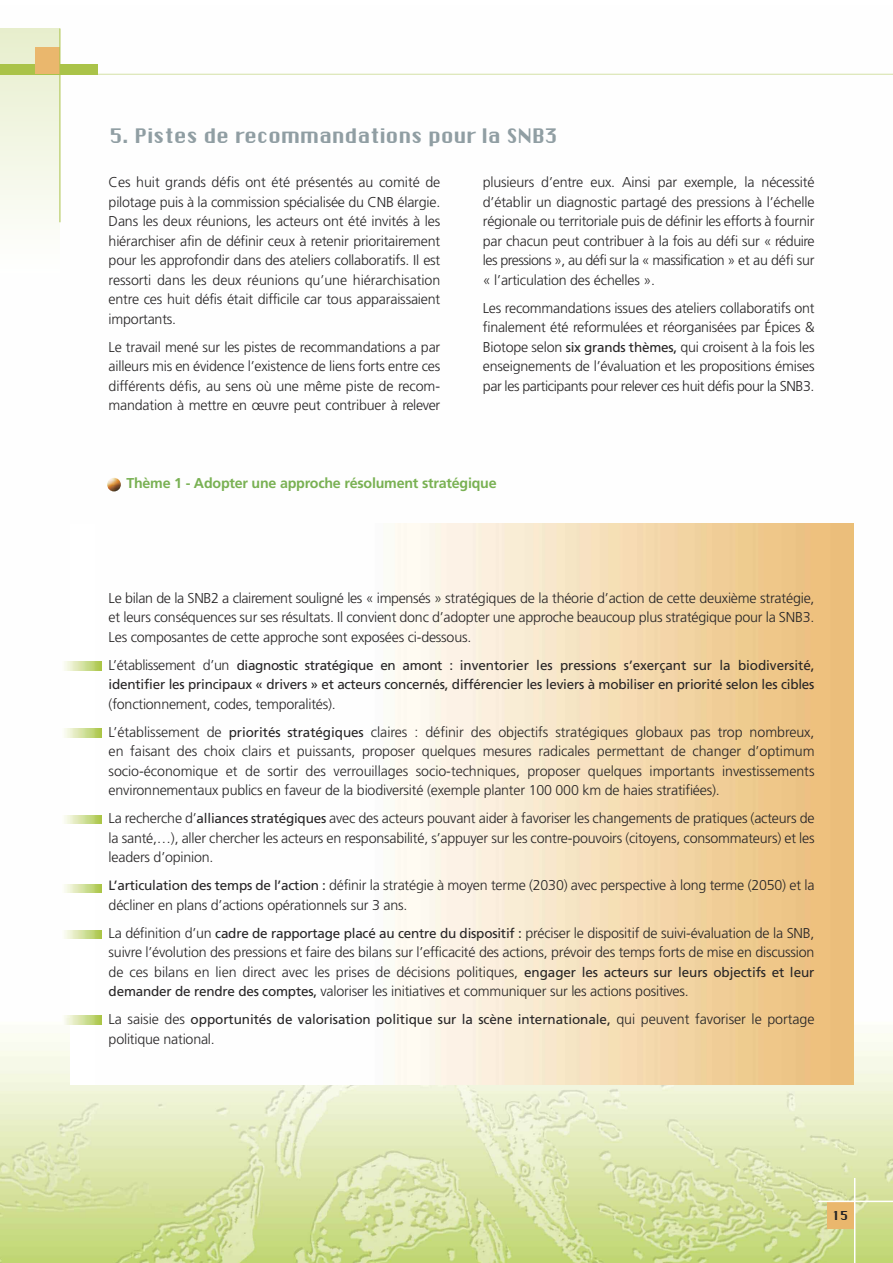
<style>
.page{position:relative;width:893px;height:1263px;background:#fff}
.page>*{position:absolute;margin:0;border:0;box-sizing:border-box;transform-origin:0 0}
.t1{font:19.5px "Chicago FLF";letter-spacing:-.015em;color:#909ea3}
.t2{font:300 14.25px/19.5px "Frutiger";letter-spacing:-.015em;color:#272526;text-align:justify}
.t3{font:700 14.25px "Frutiger";letter-spacing:-.015em;color:#79b153}
.t4{font:13.5px/19.5px "Frutiger";letter-spacing:-.015em;color:#272526}
.t5{font:12px "Chicago FLF";color:#272526}
.s1{font-weight:400;font-size:13.5px}
.s2{font-weight:300;font-size:14.25px}
</style>
<div class="page">
<img style="left:0;top:28px;width:893px;height:1235px">
<div style="left:70px;top:524px;width:783px;height:560px;background:#fff"></div>
<img style="left:96px;top:524px;width:757px;height:560px">
<div style="left:828px;top:1202px;width:26px;height:26px;background:#eab76d"></div>
<hr style="left:854px;top:1178px;width:1px;height:85px;background:#fff">
<hr style="left:818px;top:1200px;width:75px;height:2px;background:#fff">
<hr style="left:0;top:74px;width:893px;height:1px;background:#d5e1a6">
<div style="left:0;top:28px;width:59px;height:245px;background:linear-gradient(to bottom,#e5edc8,#fff)"></div>
<div style="left:0;top:65px;width:98px;height:10px;background:#aac349"></div>
<div style="left:35px;top:47px;width:25px;height:27px;background:#eab76d"></div>
<hr style="left:60px;top:28px;width:1px;height:194px;background:#aac349">
<img style="left:107px;top:478px;width:14px;height:13px;border-radius:50%">
<svg style="left:63px;top:662px;width:7px;height:8px"></svg>
<img style="left:70px;top:662px;width:26px;height:8px">
<svg style="left:96px;top:662px;width:6px;height:8px"></svg>
<svg style="left:63px;top:729px;width:7px;height:8px"></svg>
<img style="left:70px;top:729px;width:26px;height:8px">
<svg style="left:96px;top:729px;width:6px;height:8px"></svg>
<svg style="left:63px;top:816px;width:7px;height:8px"></svg>
<img style="left:70px;top:816px;width:26px;height:8px">
<svg style="left:96px;top:816px;width:6px;height:8px"></svg>
<svg style="left:63px;top:884px;width:7px;height:8px"></svg>
<img style="left:70px;top:884px;width:26px;height:8px">
<svg style="left:96px;top:884px;width:6px;height:8px"></svg>
<svg style="left:63px;top:930px;width:7px;height:9px"></svg>
<img style="left:70px;top:930px;width:26px;height:9px">
<svg style="left:96px;top:930px;width:6px;height:9px"></svg>
<svg style="left:63px;top:1016px;width:7px;height:8px"></svg>
<img style="left:70px;top:1016px;width:26px;height:8px">
<svg style="left:96px;top:1016px;width:6px;height:8px"></svg>
<h1 class="t1" style="left:110px;top:124px;width:449px">5. Pistes de recommandations pour la SNB3</h1>
<p class="t2" style="left:109px;top:174px;width:333px">Ces huit grands défis ont été présentés au comité de pilotage puis à la commission spécialisée du CNB élargie.<br>Dans les deux réunions, les acteurs ont été invités à les hiérarchiser afin de définir ceux à retenir prioritairement pour les approfondir dans des ateliers collaboratifs. Il est ressorti dans les deux réunions qu’une hiérarchisation entre ces huit défis était difficile car tous apparaissaient importants.</p>
<p class="t2" style="left:109px;top:338px;width:333px">Le travail mené sur les pistes de recommandations a par ailleurs mis en évidence l’existence de liens forts entre ces différents défis, au sens où une même piste de recom&shy;mandation à mettre en œuvre peut contribuer à relever</p>
<p class="t2" style="left:483px;top:174px;width:333px">plusieurs d’entre eux. Ainsi par exemple, la nécessité d’établir un diagnostic partagé des pressions à l’échelle régionale ou territoriale puis de définir les efforts à fournir par chacun peut contribuer à la fois au défi sur « réduire les pressions », au défi sur la « massification » et au défi sur « l’articulation des échelles ».</p>
<p class="t2" style="left:483px;top:299px;width:333px">Les recommandations issues des ateliers collaboratifs ont finalement été reformulées et réorganisées par Épices &amp; Biotope selon <span class="s1">six grands thèmes,</span> qui croisent à la fois les enseignements de l’évaluation et les propositions émises par les participants pour relever ces huit défis pour la SNB3.</p>
<p class="t3" style="left:126px;top:478px;width:372px">Thème 1 - Adopter une approche résolument stratégique</p>
<p class="t2" style="left:109px;top:589px;width:707px">Le bilan de la SNB2 a clairement souligné les « impensés » stratégiques de la théorie d’action de cette deuxième stratégie, et leurs conséquences sur ses résultats. Il convient donc d’adopter une approche beaucoup plus stratégique pour la SNB3.<br>Les composantes de cette approche sont exposées ci-dessous.</p>
<p class="t4" style="left:109px;top:656px;width:707px"><span class="s2">L’établissement d’un</span> diagnostic stratégique en amont : inventorier les pressions s’exerçant sur la biodiversité, identifier les principaux « drivers » et acteurs concernés, différencier les leviers à mobiliser en priorité selon les cibles</p>
<p class="t2" style="left:109px;top:691px;width:707px;line-height:28px">(fonctionnement, codes, temporalités).<br>L’établissement de <span class="s1">priorités stratégiques</span> claires : définir des objectifs stratégiques globaux pas trop nombreux,</p>
<p class="t2" style="left:109px;top:743px;width:707px">en faisant des choix clairs et puissants, proposer quelques mesures radicales permettant de changer d’optimum socio-économique et de sortir des verrouillages socio-techniques, proposer quelques importants investissements environnementaux publics en faveur de la biodiversité (exemple planter 100 000 km de haies stratifiées).</p>
<p class="t2" style="left:109px;top:810px;width:707px">La recherche d’<span class="s1">alliances stratégiques</span> avec des acteurs pouvant aider à favoriser les changements de pratiques (acteurs de la santé,…), aller chercher les acteurs en responsabilité, s’appuyer sur les contre-pouvoirs (citoyens, consommateurs) et les leaders d’opinion.</p>
<p class="t2" style="left:109px;top:877px;width:707px"><span class="s1">L’articulation des temps de l’action :</span> définir la stratégie à moyen terme (2030) avec perspective à long terme (2050) et la décliner en plans d’actions opérationnels sur 3 ans.</p>
<p class="t2" style="left:109px;top:924px;width:707px">La définition d’un <span class="s1">cadre de rapportage placé au centre du dispositif :</span> préciser le dispositif de suivi-évaluation de la SNB, suivre l’évolution des pressions et faire des bilans sur l’efficacité des actions, prévoir des temps forts de mise en discussion de ces bilans en lien direct avec les prises de décisions politiques, <span class="s1">engager les acteurs sur leurs objectifs et leur demander de rendre des comptes,</span> valoriser les initiatives et communiquer sur les actions positives.</p>
<p class="t4" style="left:109px;top:1011px;width:707px"><span class="s2">La saisie des</span> opportunités de valorisation politique sur la scène internationale, <span class="s2">qui peuvent favoriser le portage</span></p>
<p class="t2" style="left:109px;top:1030px;width:108px">politique national.</p>
<p class="t5" style="left:832px;top:1208px;width:18px">15</p>
</div>
